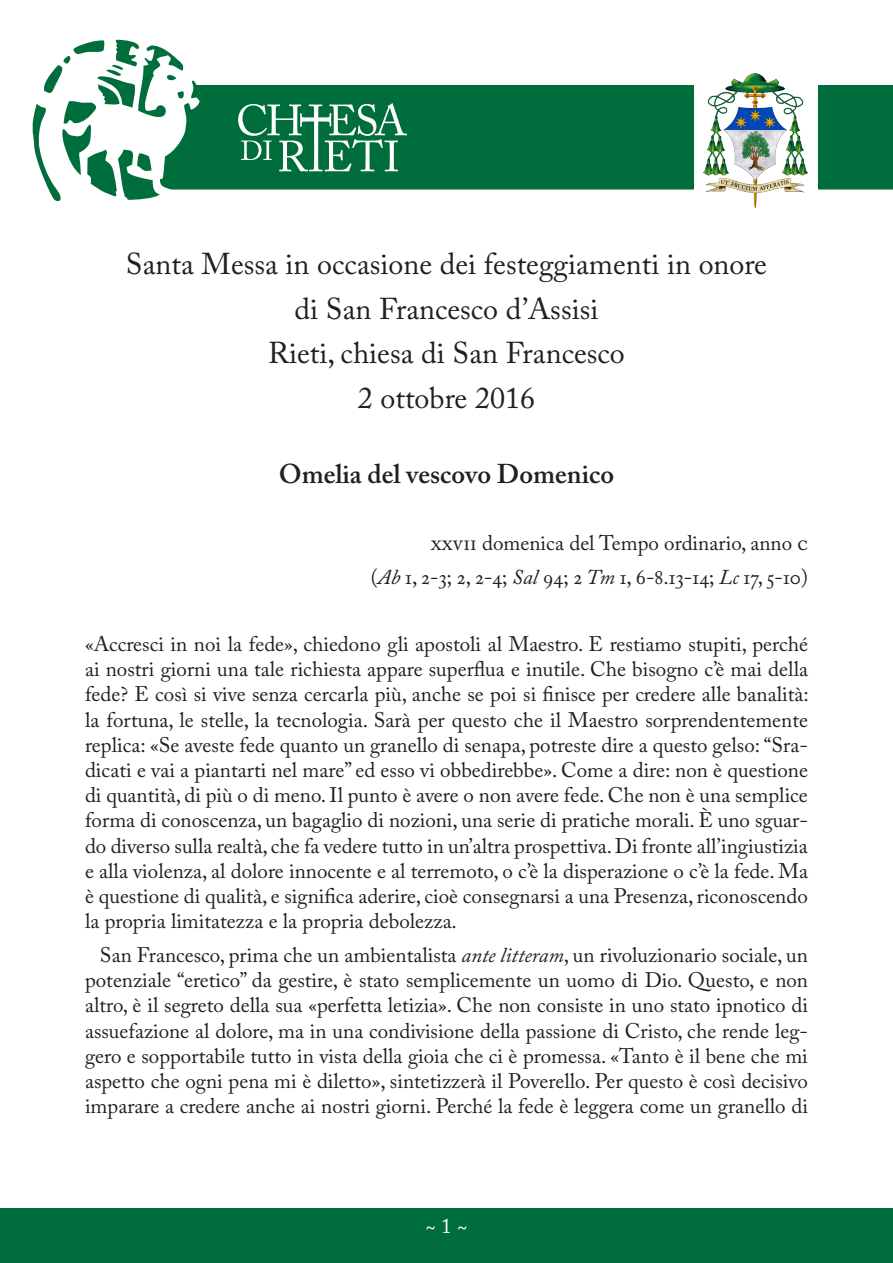
<style>
.page{position:relative;width:893px;height:1263px;background:#fff}
.page>*{position:absolute;margin:0;border:0;box-sizing:border-box;transform-origin:0 0}
.t1{font:30px "Adobe Caslon Pro";color:#231f20}
.t2{font:600 27px "Adobe Caslon Pro";color:#231f20}
.Primo_paragrafo{font:21px/25.2px "Adobe Caslon Pro";color:#231f20;text-align:justify}
.Paragrafo{font:21px/25.2px "Adobe Caslon Pro";color:#231f20;text-align:justify}
.t3{font:21px "Adobe Caslon Pro";color:#fff}
.s1{font-style:italic}
</style>
<div class="page">
<svg style="left:32px;top:40px;width:165px;height:162px"></svg>
<div style="left:171px;top:85px;width:722px;height:105px;background:#006d3c"></div>
<div style="left:694px;top:62px;width:123px;height:160px;background:#fff"></div>
<img style="left:704px;top:74px;width:104px;height:133px">
<svg style="left:238px;top:103px;width:169px;height:68px"></svg>
<div style="left:0;top:1208px;width:893px;height:55px;background:#006d3c"></div>
<p class="t1" style="left:126px;top:246px;width:643px">Santa Messa in occasione dei festeggiamenti in onore</p>
<p class="t1" style="left:295px;top:291px;width:305px">di San Francesco d’Assisi</p>
<p class="t1" style="left:268px;top:335px;width:358px">Rieti, chiesa di San Francesco</p>
<p class="t1" style="left:358px;top:380px;width:179px">2 ottobre 2016</p>
<p class="t2" style="left:279px;top:457px;width:337px">Omelia del vescovo Domenico</p>
<p class="Primo_paragrafo" style="left:431px;top:530px;width:379px">xxvii domenica del Tempo ordinario, anno c</p>
<p class="Primo_paragrafo" style="left:371px;top:564px;width:439px">(<span class="s1">Ab</span> 1, 2-3; 2, 2-4; <span class="s1">Sal</span> 94; 2 <span class="s1">Tm</span> 1, 6-8.13-14; <span class="s1">Lc</span> 17, 5-10)</p>
<p class="Primo_paragrafo" style="left:85px;top:631px;width:725px">«Accresci in noi la fede», chiedono gli apostoli al Maestro. E restiamo stupiti, perché ai nostri giorni una tale richiesta appare superflua e inutile. Che bisogno c’è mai della fede? E così si vive senza cercarla più, anche se poi si finisce per credere alle banalità: la fortuna, le stelle, la tecnologia. Sarà per questo che il Maestro sorprendentemente replica: «Se aveste fede quanto un granello di senapa, potreste dire a questo gelso: “Sra&shy;dicati e vai a piantarti nel mare” ed esso vi obbedirebbe». Come a dire: non è questione di quantità, di più o di meno. Il punto è avere o non avere fede. Che non è una semplice forma di conoscenza, un bagaglio di nozioni, una serie di pratiche morali. È uno sguar&shy;do diverso sulla realtà, che fa vedere tutto in un’altra prospettiva. Di fronte all’ingiustizia e alla violenza, al dolore innocente e al terremoto, o c’è la disperazione o c’è la fede. Ma è questione di qualità, e significa aderire, cioè consegnarsi a una Presenza, riconoscendo la propria limitatezza e la propria debolezza.</p>
<p class="Paragrafo" style="left:85px;top:942px;width:724px;text-indent:15px">San Francesco, prima che un ambientalista <span class="s1">ante litteram</span>, un rivoluzionario sociale, un potenziale “eretico” da gestire, è stato semplicemente un uomo di Dio. Questo, e non altro, è il segreto della sua «perfetta letizia». Che non consiste in uno stato ipnotico di assuefazione al dolore, ma in una condivisione della passione di Cristo, che rende leg&shy;gero e sopportabile tutto in vista della gioia che ci è promessa. «Tanto è il bene che mi aspetto che ogni pena mi è diletto», sintetizzerà il Poverello. Per questo è così decisivo imparare a credere anche ai nostri giorni. Perché la fede è leggera come un granello di</p>
<p class="t3" style="left:425px;top:1213px;width:44px">~ 1 ~</p>
</div>
